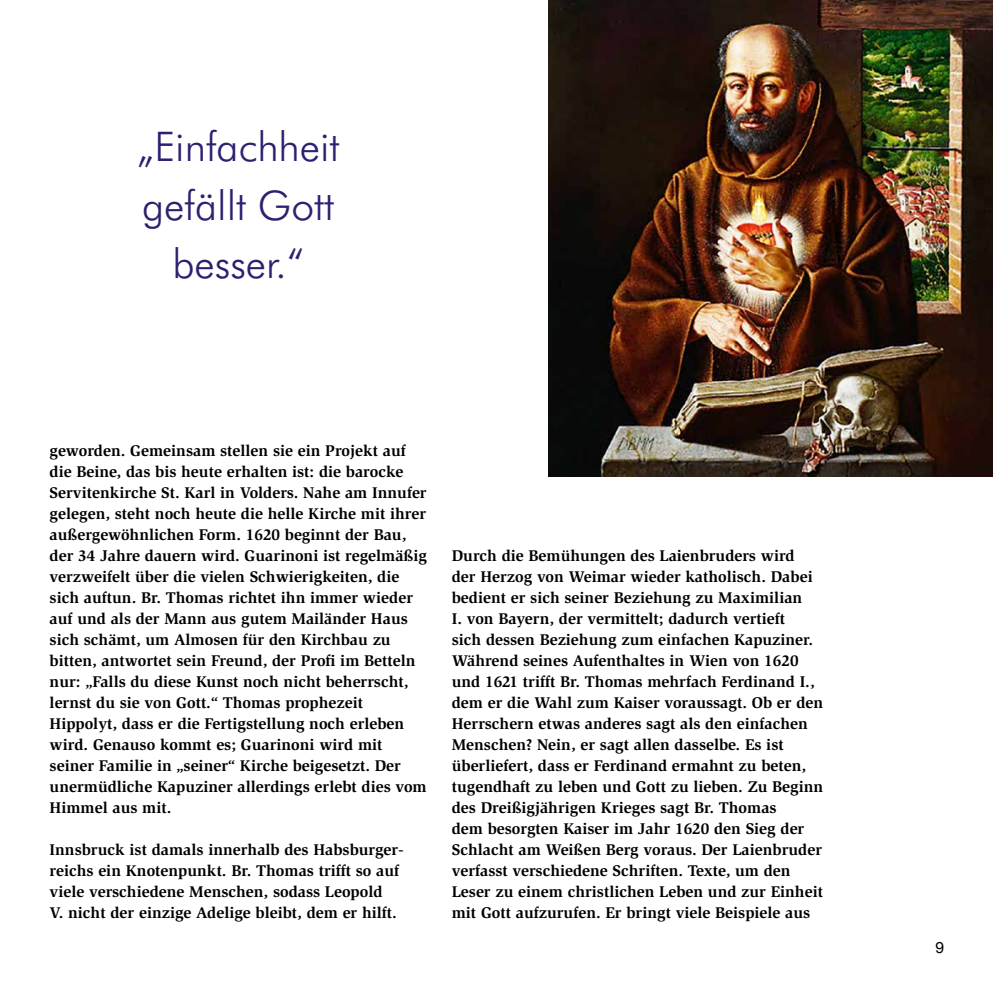
<style>
.page{position:relative;width:993px;height:993px;background:#fff}
.page>*{position:absolute;margin:0;border:0;box-sizing:border-box;transform-origin:0 0}
.t1{font:300 40.77px/58.4px "Futura BT";color:#2a2170;text-align:center}
.t2{font:700 15.92px/21px "Slimbach Std";color:#000}
.t3{font:15.75px "Helvetica Neue";color:#000}
</style>
<div class="page">
<img style="left:548px;top:0;width:444px;height:476px">
<h1 class="t1" style="left:137px;top:117px;width:204px">„Einfachheit gefällt Gott besser.“</h1>
<p class="t2" style="left:50px;top:440px;width:378px">geworden. Gemeinsam stellen sie ein Projekt auf die Beine, das bis heute erhalten ist: die barocke Servitenkirche St. Karl in Volders. Nahe am Innufer gelegen, steht noch heute die helle Kirche mit ihrer außergewöhnlichen Form. 1620 beginnt der Bau, der 34 Jahre dauern wird. Guarinoni ist regelmäßig verzweifelt über die vielen Schwierigkeiten, die sich auftun. Br. Thomas richtet ihn immer wieder auf und als der Mann aus gutem Mailänder Haus sich schämt, um Almosen für den Kirchbau zu bitten, antwortet sein Freund, der Profi im Betteln nur: „Falls du diese Kunst noch nicht beherrscht, lernst du sie von Gott.“ Thomas prophezeit Hippolyt, dass er die Fertigstellung noch erleben wird. Genauso kommt es; Guarinoni wird mit seiner Familie in „seiner“ Kirche beigesetzt. Der unermüdliche Kapuziner allerdings erlebt dies vom Himmel aus mit.</p>
<p class="t2" style="left:50px;top:839px;width:355px">Innsbruck ist damals innerhalb des Habsburger&shy;reichs ein Knotenpunkt. Br. Thomas trifft so auf viele verschiedene Menschen, sodass Leopold<br>V. nicht der einzige Adelige bleibt, dem er hilft.</p>
<p class="t2" style="left:451px;top:545px;width:373px">Durch die Bemühungen des Laienbruders wird<br>der Herzog von Weimar wieder katholisch. Dabei bedient er sich seiner Beziehung zu Maximilian<br>I. von Bayern, der vermittelt; dadurch vertieft<br>sich dessen Beziehung zum einfachen Kapuziner.<br>Während seines Aufenthaltes in Wien von 1620 und 1621 trifft Br. Thomas mehrfach Ferdinand I., dem er die Wahl zum Kaiser voraussagt. Ob er den Herrschern etwas anderes sagt als den einfachen Menschen? Nein, er sagt allen dasselbe. Es ist überliefert, dass er Ferdinand ermahnt zu beten, tugendhaft zu leben und Gott zu lieben. Zu Beginn des Dreißigjährigen Krieges sagt Br. Thomas<br>dem besorgten Kaiser im Jahr 1620 den Sieg der Schlacht am Weißen Berg voraus. Der Laienbruder verfasst verschiedene Schriften. Texte, um den Leser zu einem christlichen Leben und zur Einheit mit Gott aufzurufen. Er bringt viele Beispiele aus</p>
<p class="t3" style="left:935px;top:936px;width:10px">9</p>
</div>
